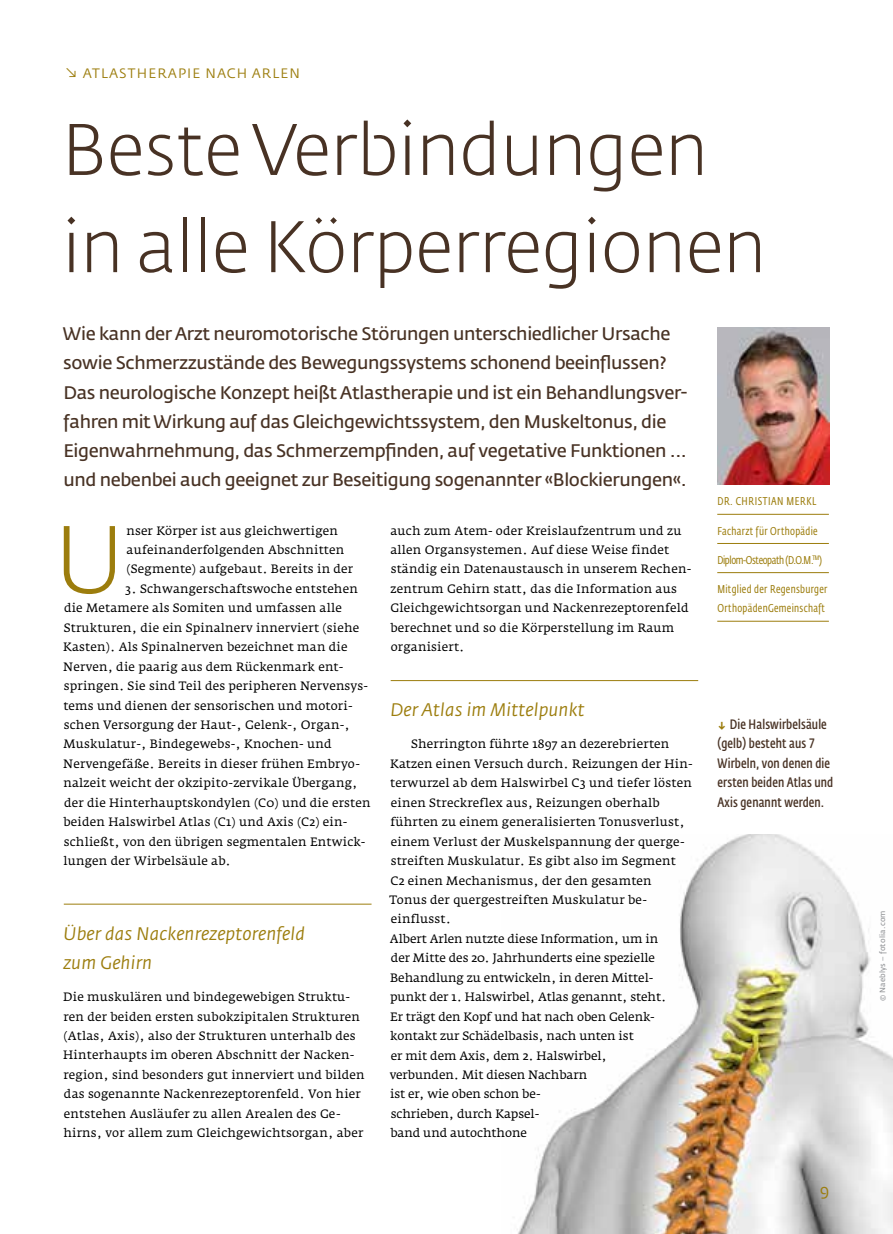
<style>
.page{position:relative;width:893px;height:1234px;background:#fff}
.page>*{position:absolute;margin:0;border:0;box-sizing:border-box;transform-origin:0 0}
.t1{font:300 94.5px "Fedra Sans Std";color:#9c7d0d}
.t2{font:300 72px/97.2px "Fedra Sans Std";letter-spacing:-.01em;color:#483224}
.t3{font:18px/29.1px "Fedra Sans Std";letter-spacing:-.02em;color:#483224}
.t4{font:italic 18px/29.1px "Fedra Sans Std";letter-spacing:.01em;color:#9c7d0d}
.t5{font:16.5px "Fedra Sans Std";color:#9c7d0d}
.t6{font:600 13.5px/19.5px "Fedra Sans Cond Std";letter-spacing:.01em;color:#483224}
.t7{font:13.5px "Fedra Sans Std";letter-spacing:.085em;color:#9c7d0d}
.t8{font:12px/19.5px "Fedra Serif A";letter-spacing:.015em;color:#000}
.t9{font:11.25px/19.5px "Fedra Sans Cond Std";letter-spacing:.03em;color:#9c7d0d}
.t10{font:11.25px "Fedra Sans Cond Std";letter-spacing:-.03em;color:#9c7d0d}
.t11{font:11.25px "Fedra Sans Cond Std";letter-spacing:.05em;color:#9c7d0d}
.t12{font:7.5px "Fedra Sans Std";letter-spacing:.03em;color:#939598}
.s1{font-weight:300;font-size:19.5px}
.s2{font-family:"Fedra Sans Std";font-weight:500;font-size:12px;color:#9c7d0d}
</style>
<div class="page">
<img style="left:717px;top:327px;width:112px;height:158px">
<hr style="left:717px;top:514px;width:112px;height:1px;background:#9c7d0d">
<hr style="left:717px;top:543px;width:112px;height:1px;background:#9c7d0d">
<hr style="left:717px;top:572px;width:112px;height:1px;background:#9c7d0d">
<hr style="left:717px;top:620px;width:112px;height:1px;background:#9c7d0d">
<img style="left:517px;top:834px;width:376px;height:399px">
<hr style="left:64px;top:903px;width:308px;height:1px;background:#9c7d0d">
<hr style="left:391px;top:680px;width:307px;height:1px;background:#9c7d0d">
<p class="t7" style="left:64px;top:65px;width:238px"><span class="s1">↘</span> ATLASTHERAPIE NACH ARLEN</p>
<h2 class="t2" style="left:61px;top:101px;width:707px">Beste Verbindungen in alle Körperregionen</h2>
<p class="t3" style="left:63px;top:319px;width:626px">Wie kann der Arzt neuromotorische Störungen unterschiedlicher Ursache sowie Schmerzzustände des Bewegungssystems schonend beeinflussen?<br>Das neurologische Konzept heißt Atlastherapie und ist ein Behandlungsver&shy;fahren mit Wirkung auf das Gleichgewichtssystem, den Muskeltonus, die Eigenwahrnehmung, das Schmerzempfinden, auf vegetative Funktionen ... und nebenbei auch geeignet zur Beseitigung sogenannter «Blockierungen«.</p>
<h1 class="t1" style="left:53px;top:500px;width:73px">U</h1>
<p class="t8" style="left:126px;top:520px;width:228px">nser Körper ist aus gleichwertigen aufeinanderfolgenden Abschnitten (Segmente) aufgebaut. Bereits in der</p>
<p class="t11" style="left:717px;top:494px;width:100px">DR. CHRISTIAN MERKL</p>
<p class="t9" style="left:717px;top:521px;width:102px">Facharzt für Orthopädie</p>
<p class="t10" style="left:717px;top:553px;width:106px">Diplom-Osteopath (D.O.M.<sup>TM</sup>)</p>
<p class="t9" style="left:717px;top:579px;width:111px">Mitglied der Regensburger<br>OrthopädenGemeinschaft</p>
<p class="t8" style="left:390px;top:520px;width:302px">auch zum Atem- oder Kreislaufzentrum und zu allen Organsystemen. Auf diese Weise findet ständig ein Datenaustausch in unserem Rechen&shy;zentrum Gehirn statt, das die Information aus Gleichgewichtsorgan und Nackenrezeptorenfeld berechnet und so die Körperstellung im Raum organisiert.</p>
<p class="t8" style="left:63px;top:579px;width:309px;text-indent:62px">3. Schwangerschaftswoche entstehen die Metamere als Somiten und umfassen alle Strukturen, die ein Spinalnerv innerviert (siehe Kasten). Als Spinalnerven bezeichnet man die Nerven, die paarig aus dem Rückenmark ent&shy;springen. Sie sind Teil des peripheren Nervensys&shy;tems und dienen der sensorischen und motori&shy;schen Versorgung der Haut-, Gelenk-, Organ-, Muskulatur-, Bindegewebs-, Knochen- und Nervengefäße. Bereits in dieser frühen Embryo&shy;nalzeit weicht der okzipito-zervikale Übergang, der die Hinterhauptskondylen (C0) und die ersten beiden Halswirbel Atlas (C1) und Axis (C2) ein&shy;schließt, von den übrigen segmentalen Entwick&shy;lungen der Wirbelsäule ab.</p>
<h3 class="t4" style="left:390px;top:695px;width:196px">Der Atlas im Mittelpunkt</h3>
<p class="t8" style="left:389px;top:734px;width:305px;text-indent:22px">Sherrington führte 1897 an dezerebrierten Katzen einen Versuch durch. Reizungen der Hin&shy;terwurzel ab dem Halswirbel C3 und tiefer lösten einen Streckreflex aus, Reizungen oberhalb führten zu einem generalisierten Tonusverlust, einem Verlust der Muskelspannung der querge&shy;streiften Muskulatur. Es gibt also im Segment<br>C2 einen Mechanismus, der den gesamten<br>Tonus der quergestreiften Muskulatur be&shy;einflusst.<br>Albert Arlen nutzte diese Information, um in<br>der Mitte des 20. Jahrhunderts eine spezielle Behandlung zu entwickeln, in deren Mittel-<br>punkt der 1. Halswirbel, Atlas genannt, steht.<br>Er trägt den Kopf und hat nach oben Gelenk&shy;kontakt zur Schädelbasis, nach unten ist<br>er mit dem Axis, dem 2. Halswirbel,<br>verbunden. Mit diesen Nachbarn<br>ist er, wie oben schon be-<br>schrieben, durch Kapsel-<br>band und autochthone</p>
<p class="t6" style="left:718px;top:714px;width:117px"><span class="s2">↓</span> Die Halswirbelsäule (gelb) besteht aus 7<br>Wirbeln, von denen die ersten beiden Atlas und<br>Axis genannt werden.</p>
<h3 class="t4" style="left:63px;top:918px;width:243px">Über das Nackenrezeptorenfeld zum Gehirn</h3>
<p class="t8" style="left:63px;top:986px;width:303px">Die muskulären und bindegewebigen Struktu&shy;ren der beiden ersten subokzipitalen Strukturen (Atlas, Axis), also der Strukturen unterhalb des Hinterhaupts im oberen Abschnitt der Nacken&shy;region, sind besonders gut innerviert und bilden das sogenannte Nackenrezeptorenfeld. Von hier entstehen Ausläufer zu allen Arealen des Ge&shy;hirns, vor allem zum Gleichgewichtsorgan, aber</p>
<h3 class="t5" style="left:820px;top:1179px;width:11px">9</h3>
<p class="t12" style="left:878px;top:1001px;width:93px;rotate:-90deg">© Naeblys – fotolia.com</p>
</div>
